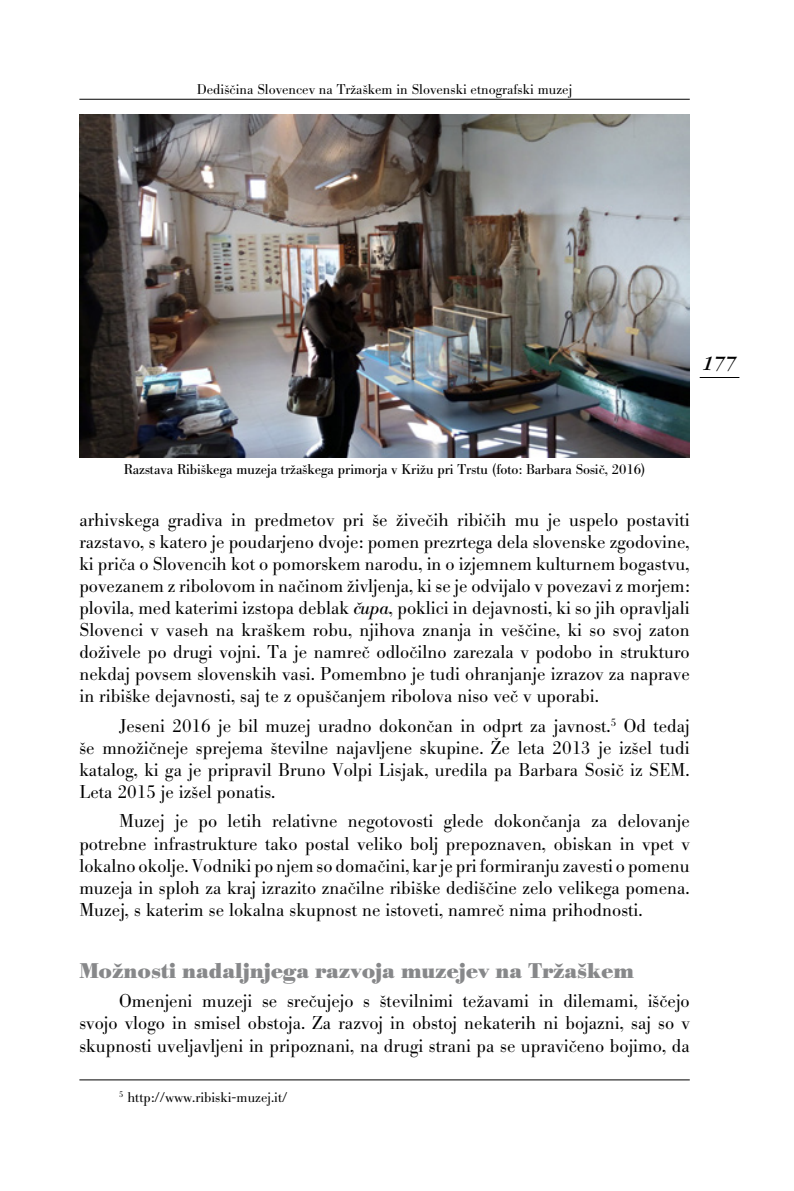
<style>
.page{position:relative;width:794px;height:1191px;background:#fff}
.page>*{position:absolute;margin:0;border:0;box-sizing:border-box;transform-origin:0 0}
.t1{font:700 21px "MM Bodoni BE";color:#87888a}
.t2{font:italic 21px "MM Garamond IT Cby BT";color:#000}
.t3{font:300 18.38px/22.1px "MM Bodoni BE";color:#000;text-align:justify}
.t4{font:300 14px "MM Bodoni BE";color:#000}
.t5{font:14px "MM Bodoni BE";color:#000}
.s1{font-weight:400;font-style:italic}
</style>
<div class="page">
<hr style="left:79px;top:99px;width:611px;height:1px;background:#000">
<hr style="left:699px;top:377px;width:40px;height:1px;background:#000">
<img style="left:79px;top:114px;width:611px;height:343px">
<hr style="left:79px;top:1079px;width:611px;height:1px;background:#000">
<p class="t4" style="left:197px;top:82px;width:377px">Dedi{~ina Slovencev na Tr`a{kem in Slovenski etnografski muzej</p>
<p class="t2" style="left:702px;top:351px;width:36px">177</p>
<p class="t5" style="left:124px;top:461px;width:523px">Razstava Ribi{kega muzeja tr`a{kega primorja v Kri`u pri Trstu (foto: Barbara Sosi~, 2016)</p>
<p class="t3" style="left:79px;top:509px;width:612px">arhivskega gradiva in predmetov pri {e `ive~ih ribi~ih mu je uspelo postaviti razstavo, s katero je poudarjeno dvoje: pomen prezrtega dela slovenske zgodovine, ki pri~a o Slovencih kot o pomorskem narodu, in o izjemnem kulturnem bogastvu, povezanem z ribolovom in na~inom `ivljenja, ki se je odvijalo v povezavi z morjem: plovila, med katerimi izstopa deblak <span class="s1">~upa</span>, poklici in dejavnosti, ki so jih opravljali Slovenci v vaseh na kra{kem robu, njihova znanja in ve{~ine, ki so svoj zaton do`ivele po drugi vojni. Ta je namre~ odlo~ilno zarezala v podobo in strukturo nekdaj povsem slovenskih vasi. Pomembno je tudi ohranjanje izrazov za naprave in ribi{ke dejavnosti, saj te z opu{~anjem ribolova niso ve~ v uporabi.</p>
<p class="t3" style="left:79px;top:715px;width:612px;text-indent:40px">Jeseni 2016 je bil muzej uradno dokon~an in odprt za javnost.<sup>5</sup> Od tedaj {e mno`i~neje sprejema {tevilne najavljene skupine. @e leta 2013 je iz{el tudi katalog, ki ga je pripravil Bruno Volpi Lisjak, uredila pa Barbara Sosi~ iz SEM.<br>Leta 2015 je iz{el ponatis.</p>
<p class="t3" style="left:79px;top:810px;width:612px;text-indent:40px">Muzej je po letih relativne negotovosti glede dokon~anja za delovanje potrebne infrastrukture tako postal veliko bolj prepoznaven, obiskan in vpet v lokalno okolje. Vodniki po njem so doma~ini, kar je pri formiranju zavesti o pomenu muzeja in sploh za kraj izrazito zna~ilne ribi{ke dedi{~ine zelo velikega pomena.<br>Muzej, s katerim se lokalna skupnost ne istoveti, namre~ nima prihodnosti.</p>
<p class="t1" style="left:79px;top:958px;width:556px">Mo`nosti nadaljnjega razvoja muzejev na Tr`a{kem</p>
<p class="t3" style="left:79px;top:990px;width:612px;text-indent:40px">Omenjeni muzeji se sre~ujejo s {tevilnimi te`avami in dilemami, i{~ejo svojo vlogo in smisel obstoja. Za razvoj in obstoj nekaterih ni bojazni, saj so v skupnosti uveljavljeni in pripoznani, na drugi strani pa se upravi~eno bojimo, da</p>
<p class="t4" style="left:119px;top:1089px;width:170px"><sup>5</sup> http://www.ribiski-muzej.it/</p>
</div>
